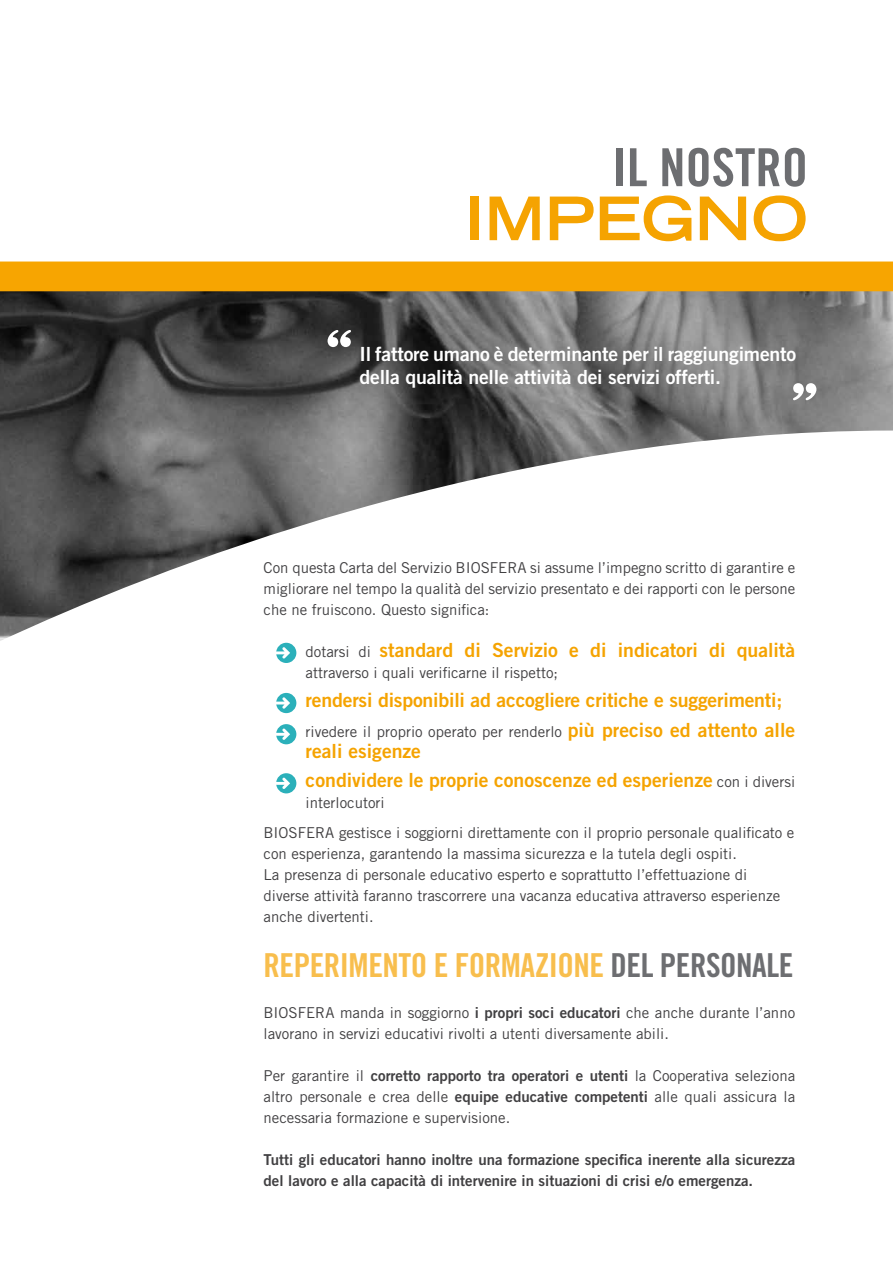
<style>
.page{position:relative;width:893px;height:1263px;background:#fff}
.page>*{position:absolute;margin:0;border:0;box-sizing:border-box;transform-origin:0 0}
.t1{font:700 expanded 60px "Trade Gothic LT Std";color:#f5a301}
.t2{font:52.5px "Trade Gothic LT Std Bd Cn 20";color:#6d6e71}
.t3{font:33px "Trade Gothic LT Std Bd Cn 20";letter-spacing:-.015em;color:#f8be4d}
.t4{font:19.5px/29.5px "Trade Gothic LT Std Bd 2";color:#f5a301}
.t5{font:19.5px/22.5px "Trade Gothic LT Std Bd 2";letter-spacing:-.01em;color:#fff}
.t6{font:15px/21px "Trade Gothic LT Std";color:#414042}
.t7{font:15px/21px "Trade Gothic LT Std Bd 2";color:#414042}
.s1{font-family:"Trade Gothic LT Std";font-size:15px;color:#414042}
.s2{font-family:"Trade Gothic LT Std Bd 2";font-size:19.5px;color:#f5a301}
.s3{color:#6d6e71}
.s4{font-family:"Trade Gothic LT Std Bd 2"}
</style>
<div class="page">
<svg style="left:0;top:261px;width:893px;height:382px;background:#f7ac15"></svg>
<img style="left:0;top:291px;width:893px;height:350px">
<svg style="left:328px;top:330px;width:23px;height:17px"></svg>
<svg style="left:793px;top:383px;width:23px;height:17px"></svg>
<svg style="left:276px;top:643px;width:20px;height:20px"></svg>
<svg style="left:276px;top:693px;width:20px;height:20px"></svg>
<svg style="left:276px;top:724px;width:20px;height:20px"></svg>
<svg style="left:276px;top:773px;width:20px;height:20px"></svg>
<h2 class="t2" style="left:612px;top:136px;width:197px">IL NOSTRO</h2>
<h1 class="t1" style="left:465px;top:179px;width:345px">IMPEGNO</h1>
<h3 class="t5" style="left:359px;top:343px;width:438px">Il fattore umano è determinante per il raggiungimento della qualità nelle attività dei servizi offerti.</h3>
<p class="t6" style="left:264px;top:557px;width:533px;text-align:justify">Con questa Carta del Servizio BIOSFERA si assume l’impegno scritto di garantire e migliorare nel tempo la qualità del servizio presentato e dei rapporti con le persone che ne fruiscono. Questo significa:</p>
<h3 class="t4" style="left:306px;top:635px;width:491px"><span class="s1">dotarsi di</span> standard di Servizio e di indicatori di qualità</h3>
<p class="t6" style="left:306px;top:662px;width:254px">attraverso i quali verificarne il rispetto;</p>
<h3 class="t4" style="left:306px;top:685px;width:478px">rendersi disponibili ad accogliere critiche e suggerimenti;</h3>
<p class="t6" style="left:306px;top:721px;width:491px">rivedere il proprio operato per renderlo <span class="s2">più preciso ed attento alle</span></p>
<h3 class="t4" style="left:306px;top:736px;width:491px">reali esigenze<br>condividere le proprie conoscenze ed esperienze <span class="s1">con i diversi</span></h3>
<p class="t6" style="left:264px;top:788px;width:532px;line-height:29.5px;text-indent:42px">interlocutori<br>BIOSFERA gestisce i soggiorni direttamente con il proprio personale qualificato e</p>
<p class="t6" style="left:264px;top:843px;width:518px">con esperienza, garantendo la massima sicurezza e la tutela degli ospiti.<br>La presenza di personale educativo esperto e soprattutto l’effettuazione di diverse attività faranno trascorrere una vacanza educativa attraverso esperienze anche divertenti.</p>
<h3 class="t3" style="left:264px;top:945px;width:531px">REPERIMENTO E FORMAZIONE <span class="s3">DEL PERSONALE</span></h3>
<p class="t6" style="left:264px;top:1001px;width:533px">BIOSFERA manda in soggiorno <span class="s4">i propri soci educatori</span> che anche durante l’anno lavorano in servizi educativi rivolti a utenti diversamente abili.</p>
<p class="t6" style="left:264px;top:1064px;width:533px;text-align:justify">Per garantire il <span class="s4">corretto rapporto tra operatori e utenti</span> la Cooperativa seleziona altro personale e crea delle <span class="s4">equipe educative competenti</span> alle quali assicura la necessaria formazione e supervisione.</p>
<p class="t7" style="left:264px;top:1148px;width:533px">Tutti gli educatori hanno inoltre una formazione specifica inerente alla sicurezza del lavoro e alla capacità di intervenire in situazioni di crisi e/o emergenza.</p>
</div>
